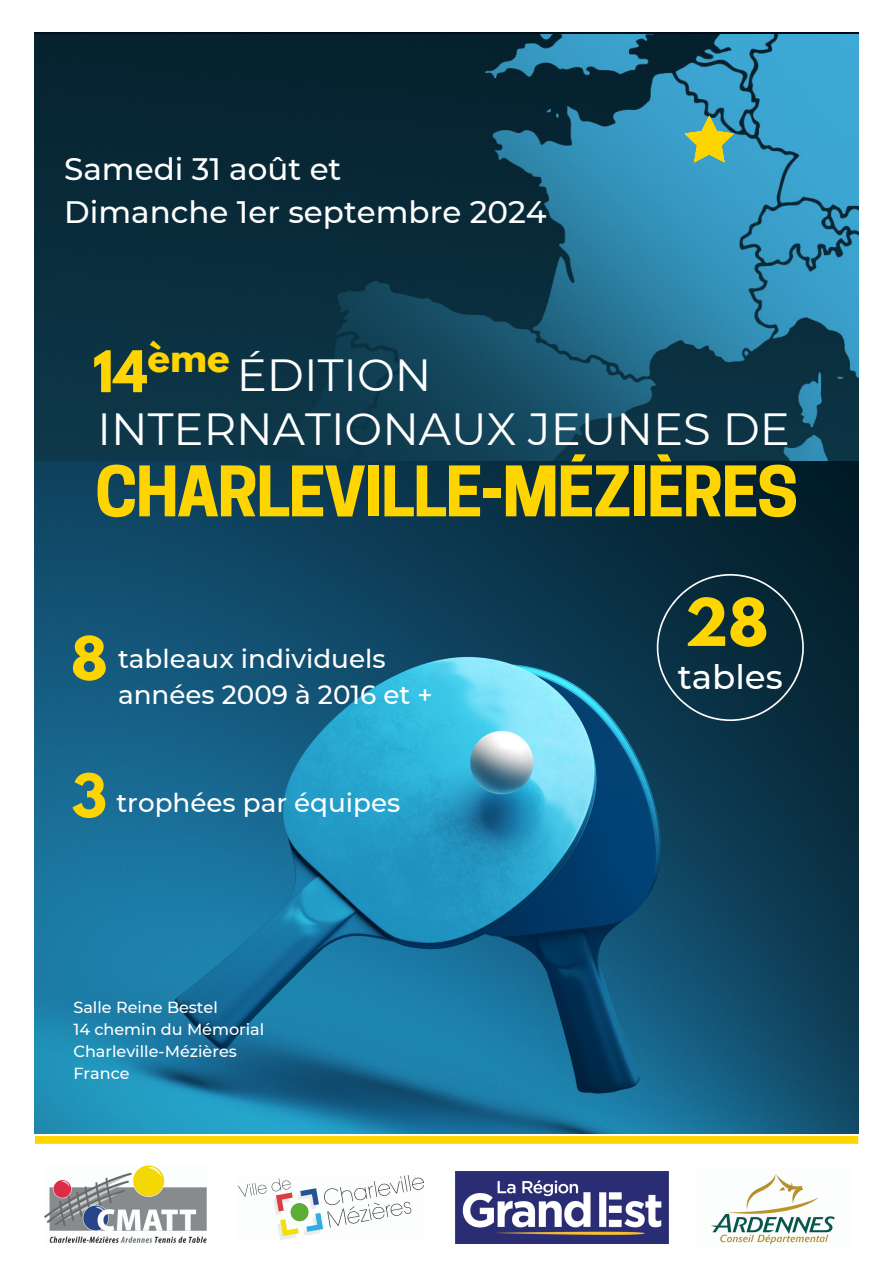
<style>
.page{position:relative;width:893px;height:1263px;background:#fff}
.page>*{position:absolute;margin:0;border:0;box-sizing:border-box;transform-origin:0 0}
.t1{font:700 65.25px "Cooper Hewitt";letter-spacing:-.025em;color:#fed501}
.t2{font:700 58.12px "League Spartan";color:#fed501}
.t3{font:700 53.1px "League Spartan";color:#fed501}
.t4{font:700 50.85px "League Spartan";color:#fed501}
.t5{font:45px "Montserrat";color:#fff}
.t6{font:700 37.5px "League Spartan";color:#fed501}
.t7{font:500 34.05px "Montserrat";color:#fff}
.t8{font:500 30.97px/42.6px "Montserrat";color:#fff}
.t9{font:500 26.25px/36.6px "Montserrat";color:#fff}
.t10{font:500 16.05px "Montserrat";color:#fff}
</style>
<div class="page">
<img style="left:35px;top:33px;width:823px;height:1101px">
<img style="left:44px;top:1165px;width:162px;height:78px">
<img style="left:238px;top:1175px;width:185px;height:64px">
<img style="left:711px;top:1174px;width:124px;height:71px">
<div style="left:35px;top:1136px;width:823px;height:8px;background:#fed501"></div>
<img style="left:35px;top:35px;width:823px;height:426px">
<svg style="left:657px;top:574px;width:146px;height:147px;background:#103344"></svg>
<svg style="left:684px;top:116px;width:50px;height:47px;background:#8fb36c"></svg>
<img style="left:456px;top:1172px;width:212px;height:71px">
<h1 class="t8" style="left:64px;top:148px;width:484px">Samedi 31 août et<br>Dimanche 1er septembre 2024</h1>
<p class="t6" style="left:147px;top:338px;width:84px">ème</p>
<p class="t4" style="left:93px;top:346px;width:56px">14</p>
<h2 class="t5" style="left:237px;top:347px;width:196px">ÉDITION</h2>
<p class="t5" style="left:98px;top:401px;width:694px">INTERNATIONAUX JEUNES DE</p>
<h2 class="t1" style="left:95px;top:467px;width:705px">CHARLEVILLE-MÉZIÈRES</h2>
<p class="t3" style="left:71px;top:632px;width:38px">8</p>
<p class="t9" style="left:118px;top:640px;width:316px">tableaux individuels années 2009 à 2016 et +</p>
<h3 class="t3" style="left:72px;top:769px;width:37px">3</h3>
<p class="t9" style="left:116px;top:784px;width:285px">trophées par équipes</p>
<h5 class="t10" style="left:73px;top:997px;width:146px">Salle Reine Bestel</h5>
<p class="t10" style="left:73px;top:1019px;width:192px">14 chemin du Mémorial</p>
<p class="t10" style="left:73px;top:1041px;width:165px">Charleville-Mézières</p>
<p class="t10" style="left:73px;top:1063px;width:58px">France</p>
<h5 class="t2" style="left:684px;top:594px;width:85px">28</h5>
<p class="t7" style="left:678px;top:656px;width:107px">tables</p>
</div>
